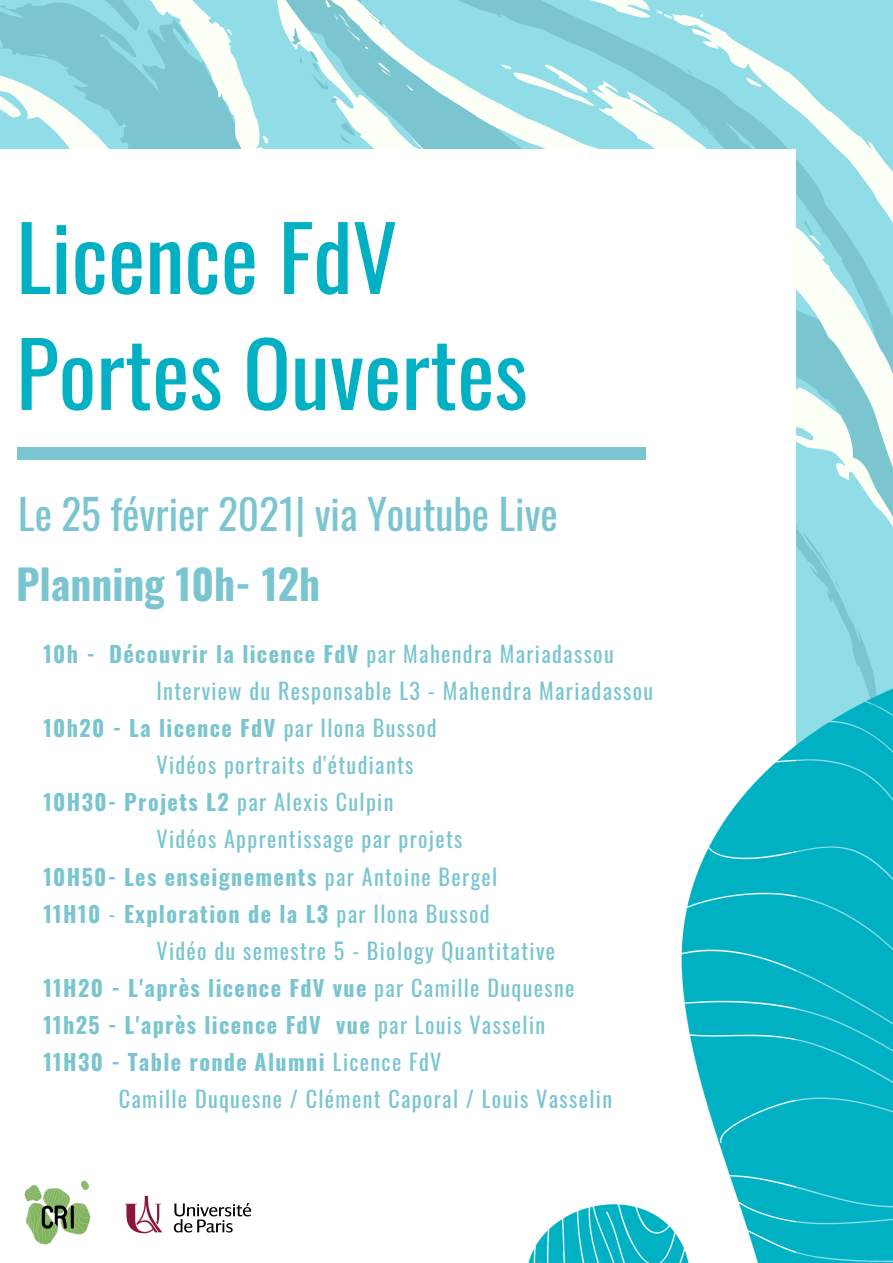
<style>
.page{position:relative;width:893px;height:1263px;background:#fff}
.page>*{position:absolute;margin:0;border:0;box-sizing:border-box;transform-origin:0 0}
.t1{font:88.72px "Oswald";color:#01b1c3}
.t2{font:41.25px "Oswald";color:#7ac5d0}
.t3{font:700 41.25px "Oswald";color:#7ac5d0}
.t4{font:700 22.2px "Oswald";letter-spacing:.06em;color:#7ac5d0}
.t5{font:22.2px "Oswald";letter-spacing:.06em;color:#7ac5d0}
.s1{font-weight:400}
</style>
<div class="page">
<svg style="left:864px;top:609px;width:29px;height:47px"></svg>
<svg style="left:75px;top:0;width:168px;height:149px;fill:#7ac5d0"></svg>
<svg style="left:227px;top:29px;width:6px;height:6px"></svg>
<svg style="left:77px;top:0;width:68px;height:33px;background:#86d2dd"></svg>
<svg style="left:243px;top:0;width:650px;height:149px;background:#9ddfe7"></svg>
<svg style="left:752px;top:134px;width:141px;height:475px"></svg>
<svg style="left:260px;top:0;width:404px;height:149px"></svg>
<svg style="left:795px;top:387px;width:69px;height:269px;fill:#90dde8"></svg>
<div style="left:0;top:149px;width:795px;height:727px;background:#fff"></div>
<div style="left:17px;top:447px;width:629px;height:12px;background:#7ac5d0"></div>
<img style="left:528px;top:656px;width:365px;height:607px">
<img style="left:24px;top:1180px;width:67px;height:65px">
<img style="left:124px;top:1195px;width:128px;height:39px">
<p class="t1" style="left:16px;top:188px;width:383px">Licence FdV</p>
<p class="t1" style="left:16px;top:304px;width:513px">Portes Ouvertes</p>
<p class="t2" style="left:18px;top:482px;width:541px">Le 25 février 2021| via Youtube Live</p>
<p class="t3" style="left:16px;top:552px;width:305px">Planning 10h- 12h</p>
<p class="t4" style="left:43px;top:636px;width:572px">10h - Découvrir la licence FdV <span class="s1">par Mahendra Mariadassou</span></p>
<p class="t5" style="left:156px;top:673px;width:498px">Interview du Responsable L3 - Mahendra Mariadassou</p>
<p class="t4" style="left:43px;top:710px;width:395px">10h20 - La licence FdV <span class="s1">par Ilona Bussod</span></p>
<p class="t5" style="left:156px;top:747px;width:258px">Vidéos portraits d'étudiants</p>
<p class="t4" style="left:43px;top:785px;width:351px">10H30- Projets L2 <span class="s1">par Alexis Culpin</span></p>
<p class="t5" style="left:156px;top:822px;width:307px">Vidéos Apprentissage par projets</p>
<p class="t4" style="left:43px;top:859px;width:455px">10H50- Les enseignements <span class="s1">par Antoine Bergel</span></p>
<p class="t4" style="left:43px;top:896px;width:448px">11H10 <span class="s1">-</span> Exploration de la L3 <span class="s1">par Ilona Bussod</span></p>
<p class="t5" style="left:156px;top:933px;width:400px">Vidéo du semestre 5 - Biology Quantitative</p>
<p class="t4" style="left:43px;top:970px;width:532px">11H20 - L'après licence FdV vue <span class="s1">par Camille Duquesne</span></p>
<p class="t4" style="left:43px;top:1007px;width:503px">11h25 - L'après licence FdV vue <span class="s1">par Louis Vasselin</span></p>
<p class="t4" style="left:43px;top:1045px;width:400px">11H30 - Table ronde Alumni <span class="s1">Licence FdV</span></p>
<p class="t5" style="left:119px;top:1082px;width:495px">Camille Duquesne / Clément Caporal / Louis Vasselin</p>
</div>
